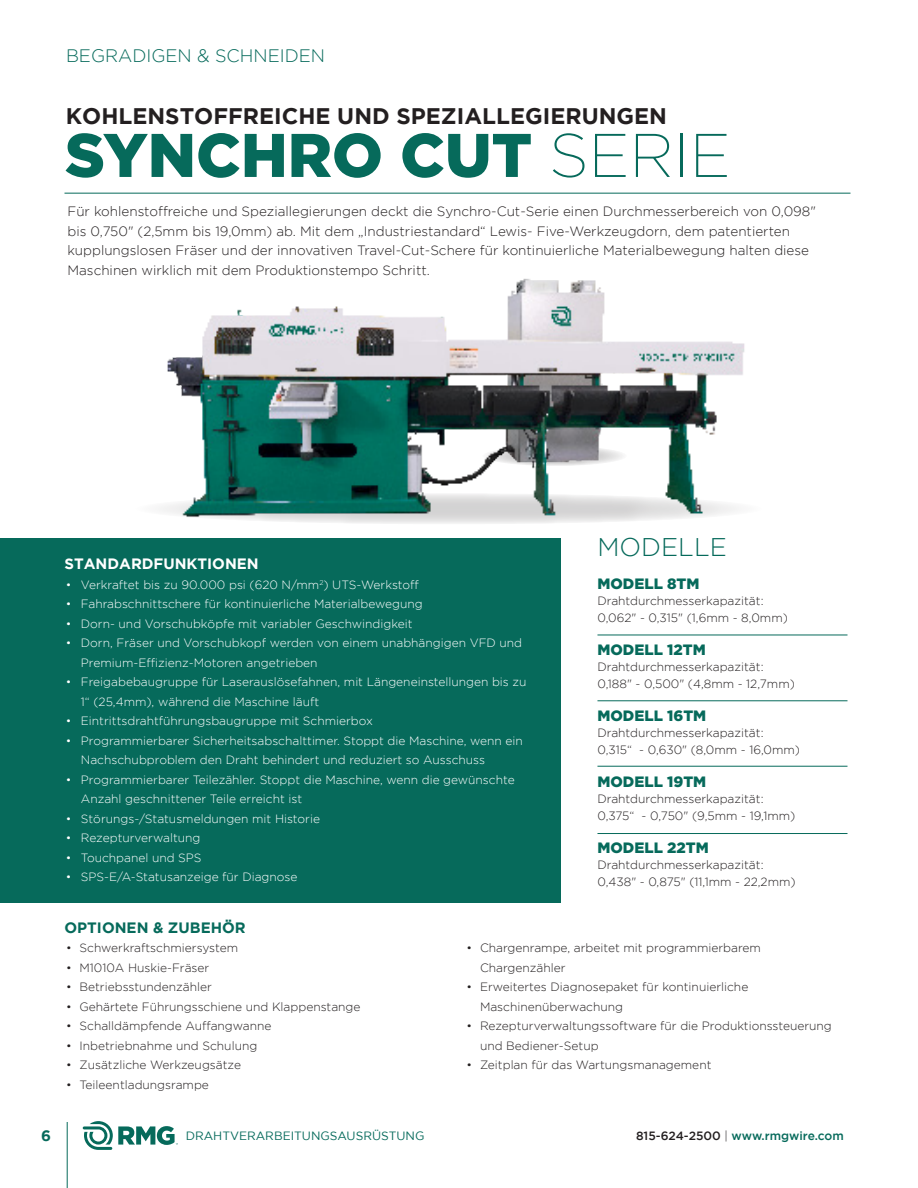
<style>
.page{position:relative;width:918px;height:1188px;background:#fff}
.page>*{position:absolute;margin:0;border:0;box-sizing:border-box;transform-origin:0 0}
.t1{font:900 61.5px "Gotham";color:#066a5b}
.t2{font:300 25.5px "Gotham";color:#066a5b}
.t3{font:700 22.5px "Gotham";color:#231f20}
.t4{font:300 18px "Gotham";color:#066a5b}
.t5{font:900 15px "Gotham";color:#066a5b}
.t6{font:700 15px "Gotham";color:#fff}
.t7{font:700 15px "Gotham";color:#066a5b}
.t8{font:300 13.5px/19.5px "Gotham";color:#231f20}
.t9{font:300 12px/19.5px "Gotham";color:#fff}
.t10{font:300 12px/19.5px "Gotham";color:#231f20}
.t11{font:12px "Gotham";color:#066a5b}
.t12{font:500 12px "Gotham";color:#066a5b}
.s1{font-weight:200}
.s2{color:#231f20}
.s3{font-weight:300;color:#231f20}
</style>
<div class="page">
<hr style="left:67px;top:1122px;width:1px;height:66px;background:#066a5b">
<svg style="left:83px;top:1121px;width:95px;height:29px"></svg>
<div style="left:0;top:538px;width:561px;height:365px;background:#066a5b"></div>
<hr style="left:597px;top:635px;width:251px;height:1px;background:#066a5b">
<hr style="left:597px;top:766px;width:251px;height:1px;background:#066a5b">
<hr style="left:597px;top:700px;width:251px;height:1px;background:#066a5b">
<hr style="left:597px;top:833px;width:251px;height:1px;background:#066a5b">
<hr style="left:64px;top:193px;width:786px;height:1px;background:#066a5b">
<img style="left:142px;top:192px;width:632px;height:332px">
<h3 class="t4" style="left:66px;top:45px;width:261px">BEGRADIGEN &amp; SCHNEIDEN</h3>
<p class="t3" style="left:66px;top:103px;width:603px">KOHLENSTOFFREICHE UND SPEZIALLEGIERUNGEN</p>
<p class="t1" style="left:65px;top:120px;width:667px">SYNCHRO CUT <span class="s1">SERIE</span></p>
<p class="t8" style="left:68px;top:201px;width:750px">Für kohlenstoffreiche und Speziallegierungen deckt die Synchro-Cut-Serie einen Durchmesserbereich von 0,098" bis 0,750" (2,5mm bis 19,0mm) ab. Mit dem „Industriestandard“ Lewis- Five-Werkzeugdorn, dem patentierten kupplungslosen Fräser und der innovativen Travel-Cut-Schere für kontinuierliche Materialbewegung halten diese Maschinen wirklich mit dem Produktionstempo Schritt.</p>
<p class="t6" style="left:64px;top:555px;width:196px">STANDARDFUNKTIONEN</p>
<p class="t9" style="left:66px;top:574px;width:354px">• Verkraftet bis zu 90.000 psi (620 N/mm<sup>2</sup>) UTS-Werkstoff</p>
<p class="t9" style="left:66px;top:594px;width:358px">• Fahrabschnittschere für kontinuierliche Materialbewegung</p>
<p class="t9" style="left:66px;top:613px;width:348px">• Dorn- und Vorschubköpfe mit variabler Geschwindigkeit</p>
<p class="t9" style="left:81px;top:633px;width:443px;text-indent:-15px">• Dorn, Fräser und Vorschubkopf werden von einem unabhängigen VFD und<br>Premium-Effizienz-Motoren angetrieben</p>
<p class="t9" style="left:81px;top:672px;width:447px;text-indent:-15px">• Freigabebaugruppe für Laserauslösefahnen, mit Längeneinstellungen bis zu<br>1“ (25,4mm), während die Maschine läuft</p>
<p class="t9" style="left:66px;top:711px;width:309px">• Eintrittsdrahtführungsbaugruppe mit Schmierbox</p>
<p class="t9" style="left:81px;top:730px;width:444px;text-indent:-15px">• Programmierbarer Sicherheitsabschalttimer. Stoppt die Maschine, wenn ein<br>Nachschubproblem den Draht behindert und reduziert so Ausschuss</p>
<p class="t9" style="left:81px;top:769px;width:435px;text-indent:-15px">• Programmierbarer Teilezähler. Stoppt die Maschine, wenn die gewünschte<br>Anzahl geschnittener Teile erreicht ist</p>
<p class="t9" style="left:66px;top:808px;width:256px">• Störungs-/Statusmeldungen mit Historie</p>
<p class="t9" style="left:66px;top:828px;width:136px">• Rezepturverwaltung</p>
<p class="t9" style="left:66px;top:847px;width:137px">• Touchpanel und SPS</p>
<p class="t9" style="left:66px;top:867px;width:233px">• SPS-E/A-Statusanzeige für Diagnose</p>
<p class="t2" style="left:597px;top:533px;width:131px">MODELLE</p>
<p class="t5" style="left:597px;top:575px;width:103px">MODELL 8TM</p>
<p class="t10" style="left:597px;top:591px;width:168px">Drahtdurchmesserkapazität:</p>
<p class="t10" style="left:597px;top:607px;width:192px">0,062" - 0,315" (1,6mm - 8,0mm)</p>
<p class="t5" style="left:597px;top:641px;width:110px">MODELL 12TM</p>
<p class="t10" style="left:597px;top:657px;width:168px">Drahtdurchmesserkapazität:</p>
<p class="t10" style="left:597px;top:673px;width:199px">0,188" - 0,500" (4,8mm - 12,7mm)</p>
<p class="t5" style="left:597px;top:707px;width:110px">MODELL 16TM</p>
<p class="t10" style="left:597px;top:723px;width:168px">Drahtdurchmesserkapazität:</p>
<p class="t10" style="left:597px;top:739px;width:204px">0,315“ - 0,630" (8,0mm - 16,0mm)</p>
<p class="t5" style="left:597px;top:773px;width:110px">MODELL 19TM</p>
<p class="t10" style="left:597px;top:789px;width:168px">Drahtdurchmesserkapazität:</p>
<p class="t10" style="left:597px;top:805px;width:199px">0,375“ - 0,750" (9,5mm - 19,1mm)</p>
<p class="t5" style="left:597px;top:839px;width:113px">MODELL 22TM</p>
<p class="t10" style="left:597px;top:855px;width:168px">Drahtdurchmesserkapazität:</p>
<p class="t10" style="left:597px;top:871px;width:200px">0,438" - 0,875" (11,1mm - 22,2mm)</p>
<p class="t7" style="left:64px;top:919px;width:183px">OPTIONEN &amp; ZUBEHÖR</p>
<p class="t10" style="left:66px;top:938px;width:174px">• Schwerkraftschmiersystem</p>
<p class="t10" style="left:66px;top:958px;width:145px">• M1010A Huskie-Fräser</p>
<p class="t10" style="left:66px;top:977px;width:147px">• Betriebsstundenzähler</p>
<p class="t10" style="left:66px;top:997px;width:296px">• Gehärtete Führungsschiene und Klappenstange</p>
<p class="t10" style="left:66px;top:1016px;width:207px">• Schalldämpfende Auffangwanne</p>
<p class="t10" style="left:66px;top:1036px;width:193px">• Inbetriebnahme und Schulung</p>
<p class="t10" style="left:66px;top:1055px;width:177px">• Zusätzliche Werkzeugsätze</p>
<p class="t10" style="left:66px;top:1075px;width:144px">• Teileentladungsrampe</p>
<p class="t10" style="left:480px;top:938px;width:283px;text-indent:-14px">• Chargenrampe, arbeitet mit programmierbarem<br>Chargenzähler</p>
<p class="t10" style="left:480px;top:977px;width:270px;text-indent:-14px">• Erweitertes Diagnosepaket für kontinuierliche<br>Maschinenüberwachung</p>
<p class="t10" style="left:480px;top:1016px;width:353px;text-indent:-14px">• Rezepturverwaltungssoftware für die Produktionssteuerung und Bediener-Setup</p>
<p class="t10" style="left:466px;top:1055px;width:246px">• Zeitplan für das Wartungsmanagement</p>
<p class="t7" style="left:41px;top:1127px;width:11px">6</p>
<p class="t11" style="left:186px;top:1129px;width:240px">DRAHTVERARBEITUNGSAUSRÜSTUNG</p>
<p class="t12" style="left:636px;top:1129px;width:209px"><span class="s2">815-624-2500</span> <span class="s3">|</span> www.rmgwire.com</p>
</div>
